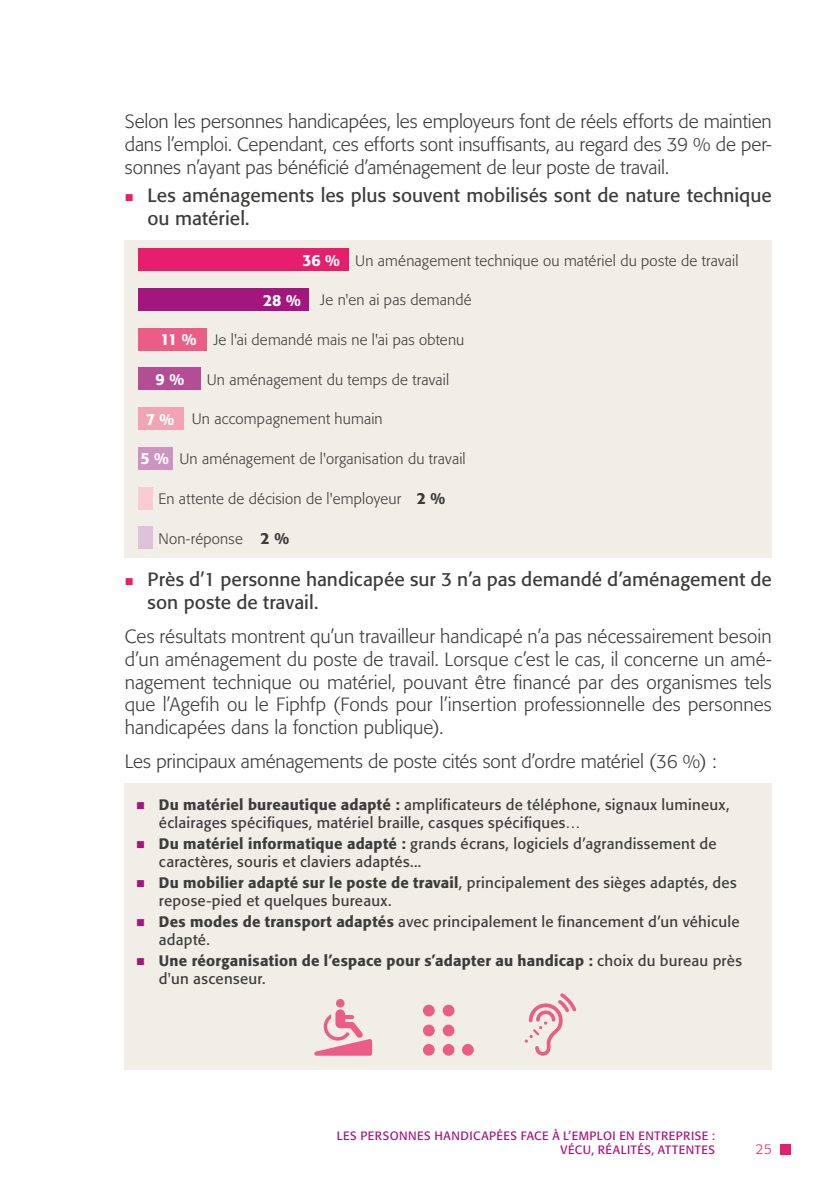
<style>
.page{position:relative;width:840px;height:1191px;background:#fff}
.page>*{position:absolute;margin:0;border:0;box-sizing:border-box;transform-origin:0 0}
.t1{font:300 19px/22.8px "Formata Std";color:#3c3c3b;text-align:justify}
.t2{font:19px/22.8px "Formata Std";color:#3c3c3b}
.t3{font:500 16px "Formata Std";color:#fff}
.t4{font:15px/18px "Formata Std";letter-spacing:.015em;color:#3c3c3b}
.t5{font:300 15px "Formata Std";letter-spacing:.015em;color:#3c3c3b}
.t6{font:500 15px/18px "Formata Std";letter-spacing:.015em;color:#3c3c3b}
.t7{font:300 14px "Formata Std";color:#e71e6c}
.t8{font:12px/14.4px "Formata Std";letter-spacing:.045em;color:#a4167f;text-align:right}
.s1{font-weight:500;font-size:16px;color:#fff}
.s2{font-weight:500;font-size:16px}
.s3{font-weight:500}
.s4{font-weight:400}
</style>
<div class="page">
<div style="left:780px;top:1144px;width:10px;height:10px;background:#e71e6c"></div>
<div style="left:125px;top:240px;width:646px;height:317px;background:#f0eee6"></div>
<div style="left:138px;top:248px;width:210px;height:23px;background:#e71e6c"></div>
<div style="left:138px;top:288px;width:171px;height:23px;background:#a4167f"></div>
<div style="left:138px;top:328px;width:69px;height:22px;background:#eb5d87"></div>
<div style="left:138px;top:367px;width:63px;height:23px;background:#b44d96"></div>
<div style="left:138px;top:407px;width:46px;height:23px;background:#f3a3b6"></div>
<div style="left:138px;top:447px;width:34px;height:23px;background:#cd94c1"></div>
<div style="left:138px;top:487px;width:15px;height:22px;background:#f9cbd5"></div>
<div style="left:138px;top:526px;width:15px;height:23px;background:#e0c1dd"></div>
<div style="left:125px;top:783px;width:646px;height:287px;background:#f0eee6"></div>
<svg style="left:524px;top:993px;width:52px;height:62px"></svg>
<div style="left:422px;top:1004px;width:12px;height:12px;background:#eb5d87;border-radius:50%"></div>
<div style="left:422px;top:1024px;width:12px;height:12px;background:#eb5d87;border-radius:50%"></div>
<div style="left:422px;top:1044px;width:12px;height:11px;background:#eb5d87;border-radius:50%"></div>
<div style="left:442px;top:1004px;width:12px;height:12px;background:#eb5d87;border-radius:50%"></div>
<div style="left:442px;top:1024px;width:12px;height:12px;background:#eb5d87;border-radius:50%"></div>
<div style="left:442px;top:1044px;width:12px;height:11px;background:#eb5d87;border-radius:50%"></div>
<div style="left:462px;top:1044px;width:11px;height:11px;background:#eb5d87;border-radius:50%"></div>
<svg style="left:314px;top:999px;width:58px;height:56px"></svg>
<p class="t1" style="left:125px;top:110px;width:648px">Selon les personnes handicapées, les employeurs font de réels efforts de maintien dans l’emploi. Cependant, ces efforts sont insuffisants, au regard des 39 % de per&shy;sonnes n’ayant pas bénéficié d’aménagement de leur poste de travail.</p>
<p class="t2" style="left:147px;top:184px;width:625px">Les aménagements les plus souvent mobilisés sont de nature technique ou matériel.</p>
<p class="t5" style="left:302px;top:251px;width:437px"><span class="s1">36 %</span> Un aménagement technique ou matériel du poste de travail</p>
<p class="t5" style="left:263px;top:291px;width:210px"><span class="s1">28 %</span> Je n'en ai pas demandé</p>
<p class="t5" style="left:160px;top:331px;width:305px"><span class="s1">11 %</span> Je l'ai demandé mais ne l'ai pas obtenu</p>
<p class="t3" style="left:155px;top:369px;width:30px">9 %</p>
<p class="t5" style="left:207px;top:371px;width:244px">Un aménagement du temps de travail</p>
<p class="t5" style="left:146px;top:410px;width:238px"><span class="s1">7 %</span> Un accompagnement humain</p>
<p class="t5" style="left:140px;top:450px;width:326px"><span class="s1">5 %</span> Un aménagement de l'organisation du travail</p>
<p class="t5" style="left:158px;top:490px;width:288px">En attente de décision de l'employeur <span class="s2">2 %</span></p>
<p class="t5" style="left:158px;top:529px;width:132px">Non-réponse <span class="s2">2 %</span></p>
<p class="t2" style="left:147px;top:568px;width:625px">Près d’1 personne handicapée sur 3 n’a pas demandé d’aménagement de son poste de travail.</p>
<p class="t1" style="left:125px;top:625px;width:648px">Ces résultats montrent qu’un travailleur handicapé n’a pas nécessairement besoin d’un aménagement du poste de travail. Lorsque c’est le cas, il concerne un amé&shy;nagement technique ou matériel, pouvant être financé par des organismes tels que l’Agefih ou le Fiphfp (Fonds pour l’insertion professionnelle des personnes handicapées dans la fonction publique).</p>
<p class="t1" style="left:125px;top:750px;width:592px">Les principaux aménagements de poste cités sont d’ordre matériel (36 %) :</p>
<p class="t4" style="left:159px;top:796px;width:572px"><span class="s3">Du matériel bureautique adapté :</span> amplificateurs de téléphone, signaux lumineux, éclairages spécifiques, matériel braille, casques spécifiques…</p>
<p class="t4" style="left:159px;top:834px;width:559px"><span class="s3">Du matériel informatique adapté :</span> grands écrans, logiciels d’agrandissement de caractères, souris et claviers adaptés...</p>
<p class="t4" style="left:159px;top:873px;width:579px"><span class="s3">Du mobilier adapté sur le poste de travail</span>, principalement des sièges adaptés, des repose-pied et quelques bureaux.</p>
<p class="t4" style="left:159px;top:912px;width:581px"><span class="s3">Des modes de transport adaptés</span> avec principalement le financement d’un véhicule adapté.</p>
<p class="t6" style="left:159px;top:951px;width:584px">Une réorganisation de l’espace pour s’adapter au handicap : <span class="s4">choix du bureau près d'un ascenseur.</span></p>
<p class="t8" style="left:337px;top:1128px;width:379px">LES PERSONNES HANDICAPÉES FACE À L’EMPLOI EN ENTREPRISE :<br>VÉCU, RÉALITÉS, ATTENTES</p>
<p class="t7" style="left:755px;top:1141px;width:18px">25</p>
</div>
